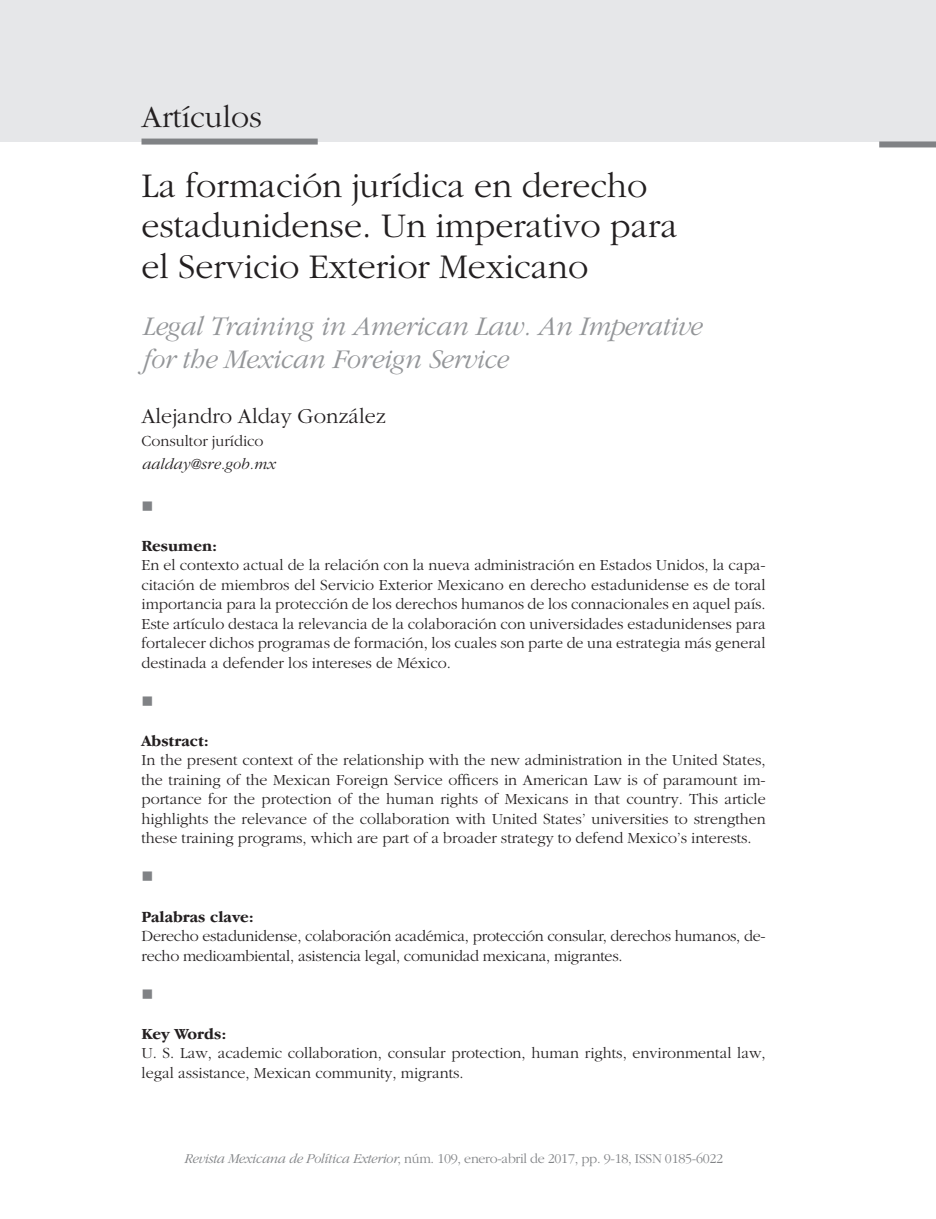
<style>
.page{position:relative;width:936px;height:1219px;background:#fff}
.page>*{position:absolute;margin:0;border:0;box-sizing:border-box;transform-origin:0 0}
.Cabezas_de_artículo{font:300 36px/40.4px "Garamond";color:#231f20}
.t1{font:300 32px "Garamond";color:#231f20}
.Subcabeza_de_artícul{font:italic 300 28px "Garamond";letter-spacing:-.015em;color:#939598}
.Autor_de_artículo_H{font:300 22px "Garamond";color:#231f20}
.Adscripción_y_texto{font:300 16px/19.4px "Garamond";color:#231f20;text-align:justify}
.Adscripción_y_texto-2{font:700 16px "Garamond IT Cby BT";color:#231f20}
.Adscripción_y_texto-3{font:italic 300 16px "Garamond";color:#231f20}
.t2{font:16px "Wingdings";color:#808285}
.t3{font:300 14px "Garamond";letter-spacing:-.02em;color:#808285}
.s1{font-style:italic}
.s2{font-family:"Garamond Light SC820";font-weight:400}
</style>
<div class="page">
<div style="left:0;top:0;width:935px;height:141px;background:#e6e7e9"></div>
<div style="left:141px;top:138px;width:176px;height:6px;background:#808285"></div>
<div style="left:878px;top:141px;width:57px;height:6px;background:#808285"></div>
<h2 class="t1" style="left:141px;top:99px;width:122px">Artículos</h2>
<p class="Cabezas_de_artículo" style="left:141px;top:166px;width:537px">La formación jurídica en derecho estadunidense. Un imperativo para</p>
<p class="Cabezas_de_artículo" style="left:141px;top:247px;width:448px">el Servicio Exterior Mexicano</p>
<p class="Subcabeza_de_artícul" style="left:141px;top:311px;width:561px">Legal Training in American Law. An Imperative</p>
<p class="Subcabeza_de_artícul" style="left:141px;top:343px;width:367px">for the Mexican Foreign Service</p>
<p class="Autor_de_artículo_H" style="left:141px;top:404px;width:246px">Alejandro Alday González</p>
<p class="Adscripción_y_texto" style="left:141px;top:431px;width:123px">Consultor jurídico</p>
<p class="Adscripción_y_texto-3" style="left:141px;top:455px;width:135px">aalday@sre.gob.mx</p>
<p class="t2" style="left:141px;top:497px;width:13px">■</p>
<p class="Adscripción_y_texto-2" style="left:141px;top:536px;width:77px">Resumen:</p>
<p class="Adscripción_y_texto" style="left:141px;top:555px;width:625px">En el contexto actual de la relación con la nueva administración en Estados Unidos, la capa&shy;citación de miembros del Servicio Exterior Mexicano en derecho estadunidense es de toral importancia para la protección de los derechos humanos de los connacionales en aquel país.<br>Este artículo destaca la relevancia de la colaboración con universidades estadunidenses para fortalecer dichos programas de formación, los cuales son parte de una estrategia más general destinada a defender los intereses de México.</p>
<p class="t2" style="left:141px;top:692px;width:13px">■</p>
<p class="Adscripción_y_texto-2" style="left:141px;top:731px;width:69px">Abstract:</p>
<p class="Adscripción_y_texto" style="left:141px;top:750px;width:625px">In the present context of the relationship with the new administration in the United States, the training of the Mexican Foreign Service officers in American Law is of paramount im&shy;portance for the protection of the human rights of Mexicans in that country. This article highlights the relevance of the collaboration with United States’ universities to strengthen these training programs, which are part of a broader strategy to defend Mexico’s interests.</p>
<p class="t2" style="left:141px;top:868px;width:13px">■</p>
<p class="Adscripción_y_texto-2" style="left:141px;top:907px;width:114px">Palabras clave:</p>
<p class="Adscripción_y_texto" style="left:141px;top:926px;width:625px">Derecho estadunidense, colaboración académica, protección consular, derechos humanos, de&shy;recho medioambiental, asistencia legal, comunidad mexicana, migrantes.</p>
<p class="t2" style="left:141px;top:984px;width:13px">■</p>
<p class="Adscripción_y_texto-2" style="left:141px;top:1024px;width:86px">Key Words:</p>
<p class="Adscripción_y_texto" style="left:141px;top:1043px;width:625px">U. S. Law, academic collaboration, consular protection, human rights, environmental law, legal assistance, Mexican community, migrants.</p>
<p class="t3" style="left:184px;top:1150px;width:540px"><span class="s1">Revista Mexicana de Política Exterior</span>, núm. 109, enero-abril de 2017, pp. 9-18, <span class="s2">ISSN 0185-6022</span></p>
</div>
